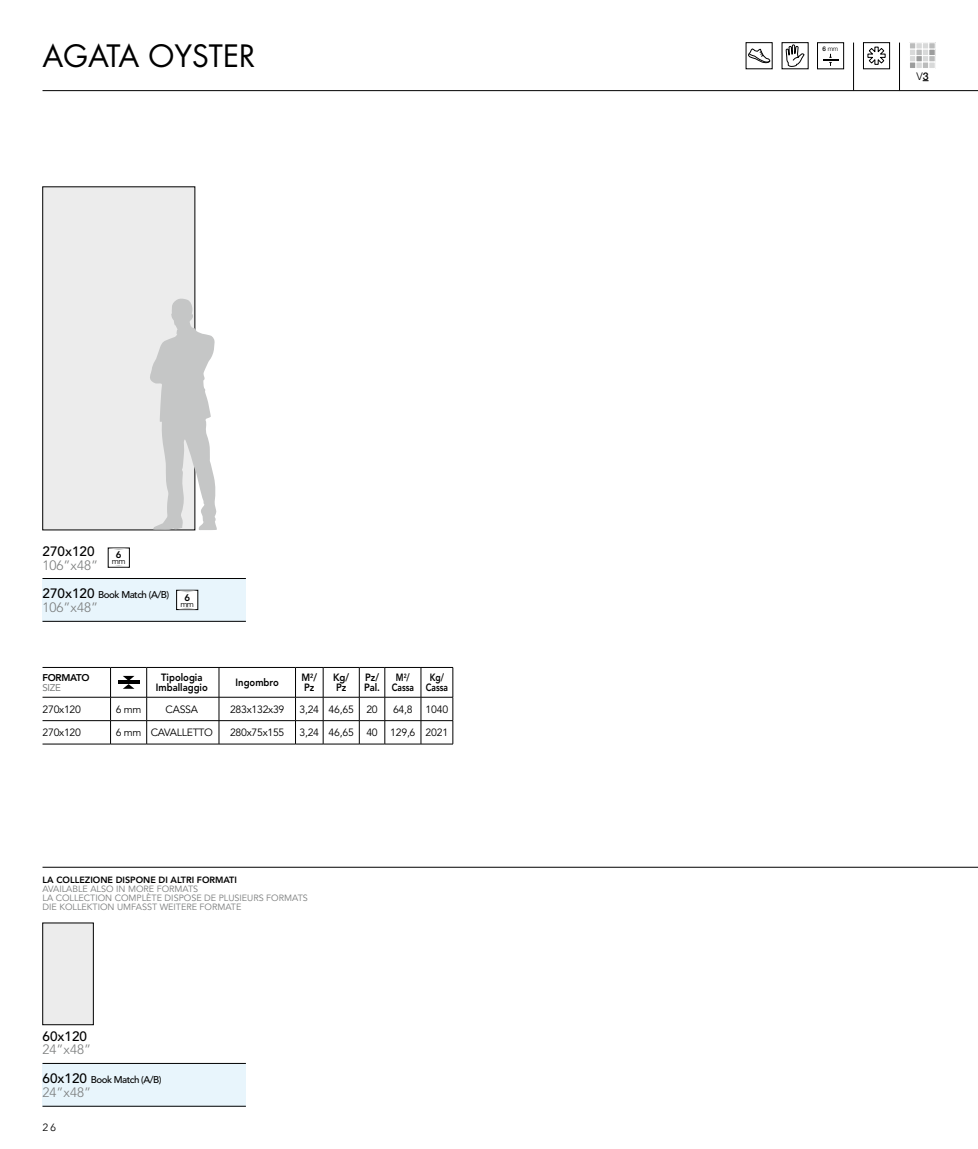
<style>
.page{position:relative;width:978px;height:1149px;background:#fff}
.page>*{position:absolute;margin:0;border:0;box-sizing:border-box;transform-origin:0 0}
.t1{font:30px "Futura Std";color:#000}
.t2{font:300 13.5px "Avenir LT Std";color:#7a7c7c}
.t3{font:500 13.5px "Avenir LT Std";color:#000}
.t4{font:300 10.65px "Helvetica Neue LT Std";color:#000}
.t5{font:10.5px "Avenir LT Std";letter-spacing:-.025em;color:#000}
.t6{font:800 10.5px/9.8px "Avenir LT Std";color:#000;scale:.9 1}
.t7{font:800 10.5px/9.8px "Avenir LT Std";color:#000;text-align:center;scale:.8 1}
.t8{font:10.5px "Avenir Next";color:#000}
.t9{font:500 9.75px "Avenir LT Std";letter-spacing:-.05em;color:#000}
.t10{font:800 9.75px "Avenir LT Std";letter-spacing:-.03em;color:#000}
.t11{font:9.75px "Avenir LT Std";color:#7a7c7c}
.t12{font:800 9.6px "Avenir LT Std";color:#000}
.t13{font:9px/9px "Avenir LT Std";color:#7a7c7c}
.t14{font:800 9px "Avenir LT Std";color:#000}
.t15{font:8.4px "Avenir LT Std";color:#000}
.t16{font:300 6.3px "Helvetica Neue LT Std";color:#000}
.s1{font-size:13.5px}
.s2{font-weight:500}
</style>
<div class="page">
<div style="left:43px;top:578px;width:203px;height:43px;background:#e8f5fc"></div>
<hr style="left:43px;top:578px;width:203px;height:1px;background:#000">
<hr style="left:43px;top:621px;width:203px;height:1px;background:#000">
<div style="left:43px;top:1062px;width:203px;height:44px;background:#e8f5fc"></div>
<hr style="left:43px;top:1062px;width:203px;height:1px;background:#000">
<hr style="left:43px;top:1105px;width:203px;height:1px;background:#000">
<hr style="left:43px;top:90px;width:935px;height:1px;background:#000">
<div style="left:43px;top:186px;width:152px;height:344px;background:#ececec"></div>
<svg style="left:867px;top:47px;width:19px;height:18px"></svg>
<div style="left:863px;top:42px;width:27px;height:27px;border:1px solid #000"></div>
<svg style="left:748px;top:48px;width:22px;height:15px"></svg>
<svg style="left:786px;top:44px;width:18px;height:23px"></svg>
<hr style="left:899px;top:43px;width:1px;height:47px;background:#000">
<hr style="left:853px;top:43px;width:1px;height:47px;background:#000">
<svg style="left:149px;top:298px;width:68px;height:232px"></svg>
<div style="left:909px;top:43px;width:7px;height:6px;background:#bbbcbc"></div>
<div style="left:909px;top:42px;width:7px;height:7px;border:1px solid #fff"></div>
<div style="left:909px;top:49px;width:7px;height:7px;background:#d8d9d9"></div>
<div style="left:909px;top:49px;width:7px;height:7px;border:1px solid #fff"></div>
<div style="left:909px;top:56px;width:7px;height:6px;background:#d8d9d9"></div>
<div style="left:909px;top:55px;width:7px;height:7px;border:1px solid #fff"></div>
<div style="left:909px;top:62px;width:7px;height:6px;background:#9c9d9d"></div>
<div style="left:909px;top:62px;width:7px;height:7px;border:1px solid #fff"></div>
<div style="left:916px;top:42px;width:7px;height:7px;border:1px solid #fff"></div>
<div style="left:916px;top:49px;width:6px;height:7px;background:#bbbcbc"></div>
<div style="left:916px;top:49px;width:7px;height:7px;border:1px solid #fff"></div>
<div style="left:916px;top:55px;width:7px;height:7px;border:1px solid #fff"></div>
<svg style="left:916px;top:56px;width:6px;height:11px"></svg>
<div style="left:916px;top:62px;width:7px;height:7px;border:1px solid #fff"></div>
<div style="left:922px;top:43px;width:7px;height:6px;background:#d8d9d9"></div>
<div style="left:922px;top:42px;width:7px;height:7px;border:1px solid #fff"></div>
<div style="left:922px;top:49px;width:7px;height:7px;background:#d8d9d9"></div>
<div style="left:922px;top:49px;width:7px;height:7px;border:1px solid #fff"></div>
<div style="left:922px;top:56px;width:7px;height:6px;background:#d8d9d9"></div>
<div style="left:922px;top:55px;width:7px;height:7px;border:1px solid #fff"></div>
<div style="left:922px;top:62px;width:7px;height:6px;background:#bbbcbc"></div>
<div style="left:922px;top:62px;width:7px;height:7px;border:1px solid #fff"></div>
<div style="left:929px;top:42px;width:6px;height:7px;border:1px solid #fff"></div>
<div style="left:929px;top:49px;width:6px;height:7px;background:#9c9d9d"></div>
<div style="left:929px;top:49px;width:6px;height:7px;border:1px solid #fff"></div>
<div style="left:929px;top:55px;width:6px;height:7px;border:1px solid #fff"></div>
<svg style="left:929px;top:56px;width:6px;height:11px"></svg>
<div style="left:929px;top:62px;width:6px;height:7px;border:1px solid #fff"></div>
<svg style="left:823px;top:54px;width:15px;height:12px"></svg>
<div style="left:817px;top:43px;width:27px;height:26px;border:1px solid #000"></div>
<div style="left:108px;top:547px;width:22px;height:20px;background:#fff;border:1px solid #000"></div>
<svg style="left:110px;top:548px;width:18px;height:2px"></svg>
<svg style="left:110px;top:565px;width:18px;height:2px"></svg>
<svg style="left:43px;top:667px;width:411px;height:77px"></svg>
<div style="left:176px;top:590px;width:22px;height:19px;background:#fff;border:1px solid #000"></div>
<svg style="left:178px;top:590px;width:18px;height:2px"></svg>
<svg style="left:178px;top:607px;width:18px;height:2px"></svg>
<hr style="left:43px;top:866px;width:935px;height:1px;background:#000">
<div style="left:43px;top:922px;width:51px;height:102px;background:#ececec;border:1px solid #000"></div>
<h1 class="t1" style="left:43px;top:37px;width:214px">AGATA OYSTER</h1>
<h2 class="t3" style="left:43px;top:543px;width:54px">270x120</h2>
<h2 class="t2" style="left:43px;top:556px;width:57px">106”x48”</h2>
<p class="t12" style="left:116px;top:549px;width:7px">6</p>
<p class="t15" style="left:112px;top:556px;width:15px">mm</p>
<p class="t9" style="left:43px;top:589px;width:128px"><span class="s1">270x120</span> Book Match (A/B)</p>
<h2 class="t2" style="left:43px;top:599px;width:57px">106”x48”</h2>
<p class="t12" style="left:184px;top:591px;width:7px">6</p>
<p class="t15" style="left:180px;top:598px;width:15px">mm</p>
<p class="t10" style="left:43px;top:671px;width:48px">FORMATO</p>
<p class="t11" style="left:43px;top:681px;width:20px">SIZE</p>
<p class="t6" style="left:156px;top:672px;width:59px;text-align:center">Tipologia<br>Imballaggio</p>
<p class="t6" style="left:236px;top:677px;width:50px">Ingombro</p>
<p class="t6" style="left:301px;top:672px;width:19px">M<sup>2</sup>/<br>Pz</p>
<p class="t6" style="left:333px;top:672px;width:19px">Kg/<br>Pz</p>
<p class="t6" style="left:364px;top:672px;width:19px">Pz/<br>Pal.</p>
<p class="t7" style="left:392px;top:672px;width:29px">M<sup>2</sup>/<br>Cassa</p>
<p class="t7" style="left:426px;top:672px;width:29px">Kg/<br>Cassa</p>
<p class="t5" style="left:43px;top:703px;width:40px">270x120</p>
<p class="t5" style="left:116px;top:703px;width:27px">6 mm</p>
<p class="t5" style="left:166px;top:703px;width:34px">CASSA</p>
<p class="t5" style="left:230px;top:703px;width:56px">283x132x39</p>
<p class="t5" style="left:300px;top:703px;width:80px">3,24 46,65 20</p>
<p class="t5" style="left:393px;top:703px;width:57px">64,8 1040</p>
<p class="t5" style="left:43px;top:726px;width:40px">270x120</p>
<p class="t5" style="left:116px;top:726px;width:99px">6 mm CAVALLETTO</p>
<p class="t5" style="left:230px;top:726px;width:56px">280x75x155</p>
<p class="t5" style="left:300px;top:726px;width:150px">3,24 46,65 40 129,6 2021</p>
<p class="t14" style="left:43px;top:874px;width:196px">LA COLLEZIONE DISPONE DI ALTRI FORMATI</p>
<p class="t13" style="left:43px;top:884px;width:267px">AVAILABLE ALSO IN MORE FORMATS<br>LA COLLECTION COMPLÈTE DISPOSE DE PLUSIEURS FORMATS<br>DIE KOLLEKTION UMFASST WEITERE FORMATE</p>
<h2 class="t3" style="left:43px;top:1028px;width:46px">60x120</h2>
<h2 class="t2" style="left:43px;top:1041px;width:50px">24”x48”</h2>
<p class="t9" style="left:43px;top:1073px;width:121px"><span class="s1">60x120</span> Book Match (A/B)</p>
<h2 class="t2" style="left:43px;top:1083px;width:50px">24”x48”</h2>
<p class="t8" style="left:43px;top:1118px;width:15px">26</p>
<p class="t16" style="left:822px;top:45px;width:17px"><span class="s2">6</span> mm</p>
<p class="t4" style="left:916px;top:69px;width:14px">V<span class="s2">3</span></p>
</div>
